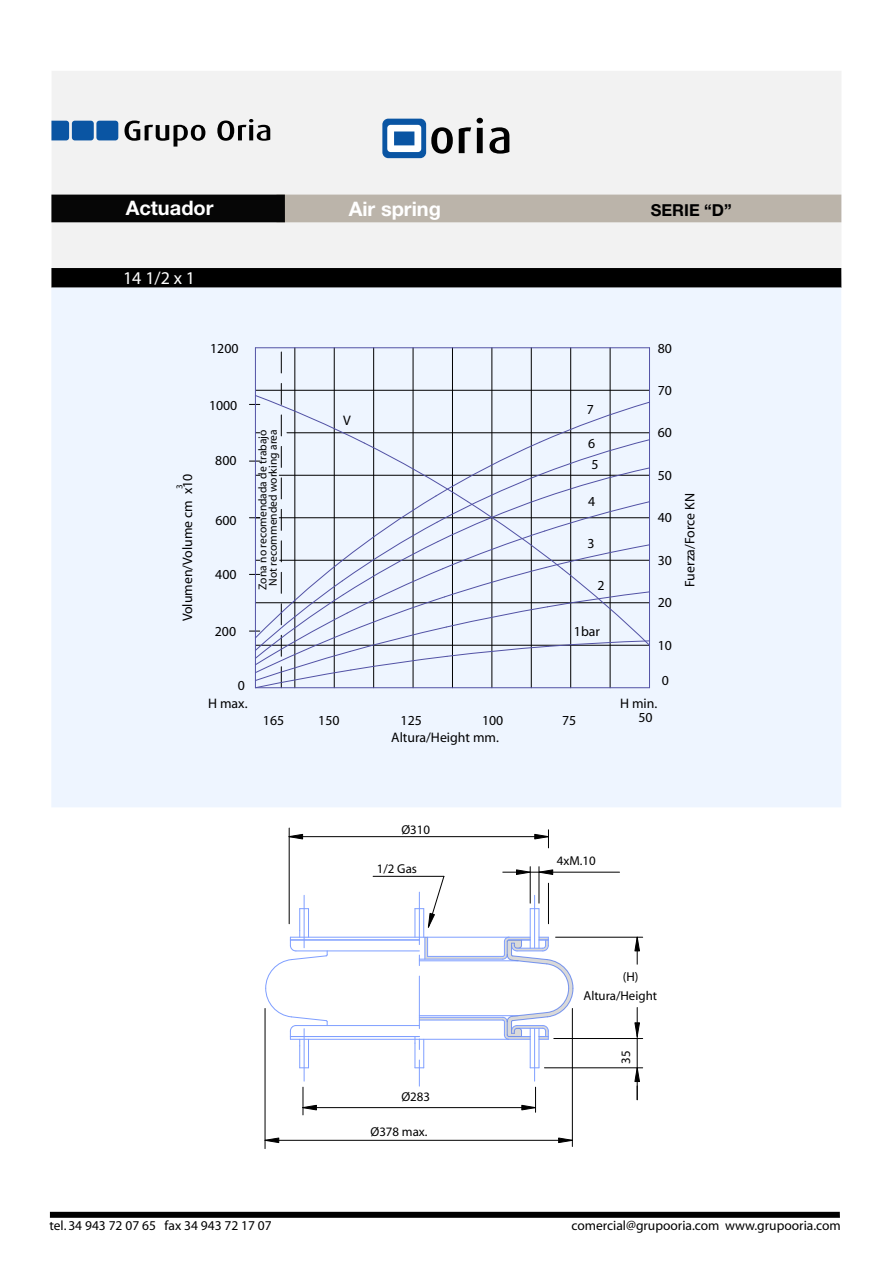
<style>
.page{position:relative;width:893px;height:1263px;background:#fff}
.page>*{position:absolute;margin:0;border:0;box-sizing:border-box;transform-origin:0 0}
.t1{font:700 19.95px "Helvetica Neue";color:#fff}
.t2{font:18px "Myriad";color:#fff}
.t3{font:700 16.5px "Helvetica Neue";color:#000}
.t4{font:13.8px/20.2px "Myriad";color:#000}
.t5{font:13.5px "Myriad";color:#000}
.t6{font:12.9px/19.4px "Myriad";color:#000}
.t7{font:11.55px/10.2px "Myriad";color:#000;text-align:center}
.t8{font:9px "Myriad";color:#000}
</style>
<div class="page">
<div style="left:52px;top:71px;width:789px;height:197px;background:#f2f2f2"></div>
<svg style="left:459px;top:127px;width:12px;height:26px"></svg>
<svg style="left:477px;top:118px;width:6px;height:35px"></svg>
<svg style="left:489px;top:127px;width:20px;height:27px"></svg>
<svg style="left:382px;top:119px;width:71px;height:39px"></svg>
<svg style="left:51px;top:121px;width:67px;height:19px"></svg>
<svg style="left:124px;top:121px;width:81px;height:26px"></svg>
<svg style="left:217px;top:119px;width:53px;height:22px"></svg>
<div style="left:276px;top:195px;width:565px;height:27px;background:#bbb4aa"></div>
<div style="left:51px;top:195px;width:234px;height:27px;background:#060606"></div>
<div style="left:51px;top:268px;width:790px;height:20px;background:#000"></div>
<div style="left:50px;top:1212px;width:790px;height:6px;background:#000"></div>
<div style="left:51px;top:288px;width:790px;height:519px;background:#eef5ff"></div>
<svg style="left:265px;top:828px;width:378px;height:321px"></svg>
<svg style="left:249px;top:348px;width:401px;height:341px;background:#dee4f1"></svg>
<h1 class="t1" style="left:126px;top:196px;width:89px">Actuador</h1>
<h1 class="t1" style="left:349px;top:197px;width:94px">Air spring</h1>
<h2 class="t2" style="left:123px;top:269px;width:74px">14 1/2 x 1</h2>
<p class="t4" style="left:210px;top:339px;width:30px">1200</p>
<p class="t4" style="left:209px;top:396px;width:30px">1000</p>
<p class="t4" style="left:178px;top:621px;width:149px;rotate:-90deg">Volumen/Volume cm x10</p>
<p class="t8" style="left:175px;top:489px;width:6px;rotate:-90deg">3</p>
<p class="t4" style="left:215px;top:451px;width:23px">800</p>
<p class="t4" style="left:215px;top:511px;width:23px">600</p>
<p class="t4" style="left:215px;top:565px;width:23px">400</p>
<p class="t4" style="left:215px;top:622px;width:23px">200</p>
<p class="t7" style="left:258px;top:590px;width:162px;rotate:-90deg">Zona no recomendada de trabajo<br>Not recommended working area</p>
<p class="t4" style="left:238px;top:676px;width:9px">0</p>
<p class="t4" style="left:343px;top:411px;width:9px">V</p>
<p class="t3" style="left:651px;top:200px;width:82px">SERIE “D”</p>
<p class="t4" style="left:587px;top:400px;width:9px">7</p>
<p class="t4" style="left:588px;top:434px;width:12px">6<br>5</p>
<p class="t4" style="left:588px;top:492px;width:9px">4</p>
<p class="t4" style="left:588px;top:534px;width:9px">3</p>
<p class="t4" style="left:597px;top:576px;width:9px">2</p>
<p class="t4" style="left:574px;top:621px;width:28px">1bar</p>
<p class="t4" style="left:658px;top:338px;width:16px">80</p>
<p class="t4" style="left:658px;top:381px;width:16px">70</p>
<p class="t4" style="left:658px;top:423px;width:16px">60</p>
<p class="t4" style="left:658px;top:466px;width:16px">50</p>
<p class="t4" style="left:658px;top:508px;width:16px">40</p>
<p class="t4" style="left:658px;top:550px;width:16px">30</p>
<p class="t4" style="left:658px;top:593px;width:16px">20</p>
<p class="t4" style="left:680px;top:587px;width:95px;rotate:-90deg">Fuerza/Force KN</p>
<p class="t4" style="left:658px;top:636px;width:16px">10</p>
<p class="t4" style="left:662px;top:671px;width:9px">0</p>
<p class="t4" style="left:208px;top:694px;width:41px">H max.</p>
<p class="t4" style="left:620px;top:694px;width:39px">H min.</p>
<p class="t4" style="left:263px;top:711px;width:23px">165</p>
<p class="t4" style="left:318px;top:711px;width:23px">150</p>
<p class="t4" style="left:401px;top:711px;width:23px">125</p>
<p class="t4" style="left:482px;top:711px;width:23px">100</p>
<p class="t4" style="left:391px;top:728px;width:109px">Altura/Height mm.</p>
<p class="t6" style="left:401px;top:820px;width:30px">Ø310</p>
<p class="t6" style="left:377px;top:860px;width:42px">1/2 Gas</p>
<p class="t6" style="left:401px;top:1088px;width:30px">Ø283</p>
<p class="t6" style="left:370px;top:1122px;width:59px">Ø378 max.</p>
<p class="t4" style="left:562px;top:711px;width:16px">75</p>
<p class="t4" style="left:638px;top:707px;width:16px">50</p>
<p class="t6" style="left:557px;top:852px;width:40px">4xM.10</p>
<p class="t6" style="left:583px;top:967px;width:75px;text-indent:39px">(H)<br>Altura/Height</p>
<p class="t6" style="left:617px;top:1064px;width:15px;rotate:-90deg">35</p>
<p class="t5" style="left:49px;top:1218px;width:224px">tel. 34 943 72 07 65 fax 34 943 72 17 07</p>
<p class="t5" style="left:571px;top:1219px;width:271px">comercial@grupooria.com www.grupooria.com</p>
</div>
